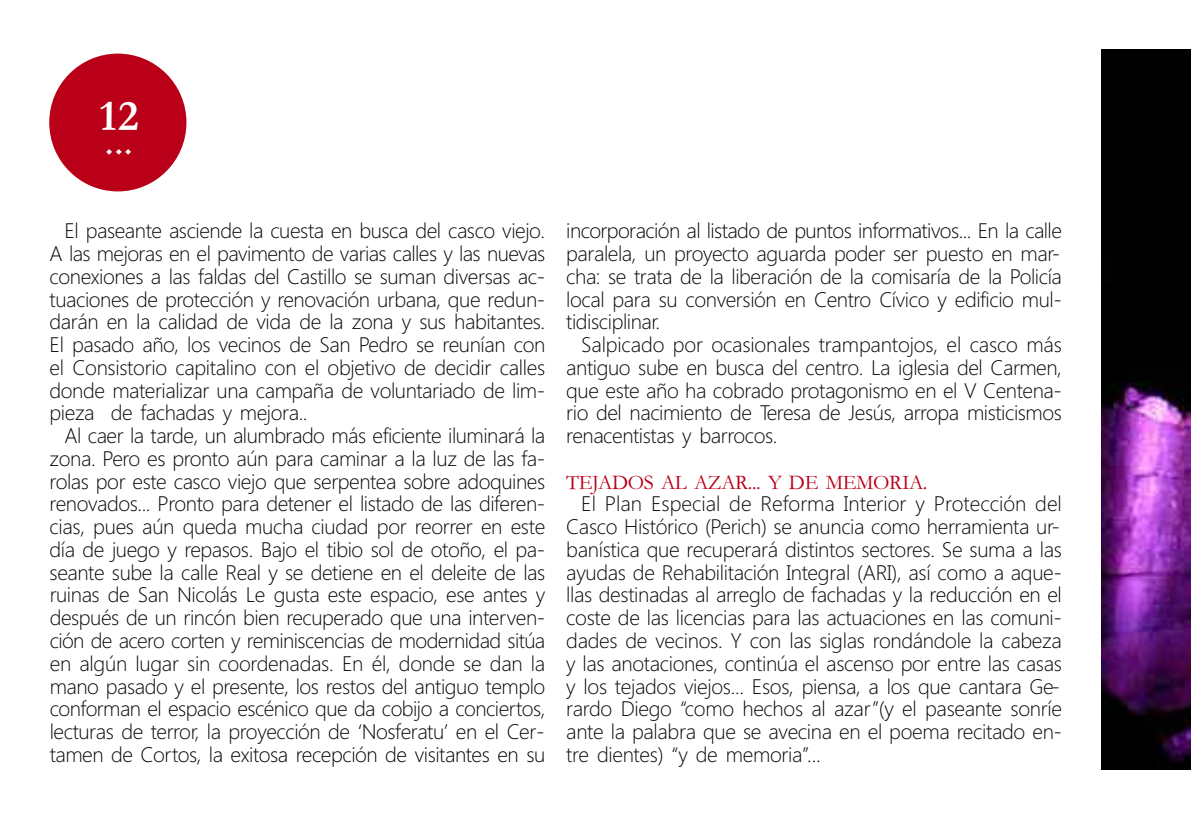
<style>
.page{position:relative;width:1191px;height:819px;background:#fff}
.page>*{position:absolute;margin:0;border:0;box-sizing:border-box;transform-origin:0 0}
.t1{font:700 43.75px "Garamond";color:#fff}
.t2{font:42px "Goudy Old Style T";color:#fff}
.t3{font:300 21px/22.8px "Segoe UI";letter-spacing:-.02em;color:#00060a;text-align:justify}
.t4{font:21px "Garamond";letter-spacing:-.02em;color:#ba0019}
.s1{color:#000006}
</style>
<div class="page">
<div style="left:49px;top:54px;width:137px;height:137px;background:#ba0019;border-radius:50%"></div>
<img style="left:1101px;top:50px;width:90px;height:719px">
<h1 class="t1" style="left:99px;top:90px;width:41px">12</h1>
<h2 class="t2" style="left:104px;top:115px;width:31px">...</h2>
<p class="t3" style="left:50px;top:219px;width:497px;text-indent:15px">El paseante asciende la cuesta en busca del casco viejo.<br>A las mejoras en el pavimento de varias calles y las nuevas conexiones a las faldas del Castillo se suman diversas ac&shy;tuaciones de protección y renovación urbana, que redun&shy;darán en la calidad de vida de la zona y sus habitantes.<br>El pasado año, los vecinos de San Pedro se reunían con el Consistorio capitalino con el objetivo de decidir calles donde materializar una campaña de voluntariado de lim&shy;pieza de fachadas y mejora..</p>
<p class="t3" style="left:50px;top:424px;width:497px;text-indent:15px">Al caer la tarde, un alumbrado más eficiente iluminará la zona. Pero es pronto aún para caminar a la luz de las fa&shy;rolas por este casco viejo que serpentea sobre adoquines renovados... Pronto para detener el listado de las diferen&shy;cias, pues aún queda mucha ciudad por reorrer en este día de juego y repasos. Bajo el tibio sol de otoño, el pa&shy;seante sube la calle Real y se detiene en el deleite de las ruinas de San Nicolás Le gusta este espacio, ese antes y después de un rincón bien recuperado que una interven&shy;ción de acero corten y reminiscencias de modernidad sitúa en algún lugar sin coordenadas. En él, donde se dan la mano pasado y el presente, los restos del antiguo templo conforman el espacio escénico que da cobijo a conciertos, lecturas de terror, la proyección de ‘Nosferatu’ en el Cer&shy;tamen de Cortos, <span class="s1">la exitosa recepción de visitantes en su</span></p>
<p class="t3" style="left:566px;top:219px;width:497px"><span class="s1">incorporación al listado de puntos informativos...</span> En la calle paralela, un proyecto aguarda poder ser puesto en mar&shy;cha: se trata de la liberación de la comisaría de la Policía local para su conversión en Centro Cívico y edificio mul&shy;tidisciplinar.</p>
<p class="t3" style="left:566px;top:333px;width:497px;text-indent:15px">Salpicado por ocasionales trampantojos, el casco más antiguo sube en busca del centro. La iglesia del Carmen, que este año ha cobrado protagonismo en el V Centena&shy;rio del nacimiento de Teresa de Jesús, arropa misticismos renacentistas y barrocos.</p>
<p class="t4" style="left:566px;top:469px;width:363px">TEJADOS AL AZAR... Y DE MEMORIA.</p>
<p class="t3" style="left:566px;top:492px;width:497px;text-indent:15px">El Plan Especial de Reforma Interior y Protección del Casco Histórico (Perich) se anuncia como herramienta ur&shy;banística que recuperará distintos sectores. Se suma a las ayudas de Rehabilitación Integral (ARI), así como a aque&shy;llas destinadas al arreglo de fachadas y la <span class="s1">reducción en el coste de las licencias</span> para las actuaciones en las comuni&shy;dades de vecinos. Y con las siglas rondándole la cabeza y las anotaciones, continúa el ascenso por entre las casas y los tejados viejos... Esos, piensa, a los que cantara Ge&shy;rardo Diego “como hechos al azar”(y el paseante sonríe ante la palabra que se avecina en el poema recitado en&shy;tre dientes) “y de memoria”...</p>
</div>
